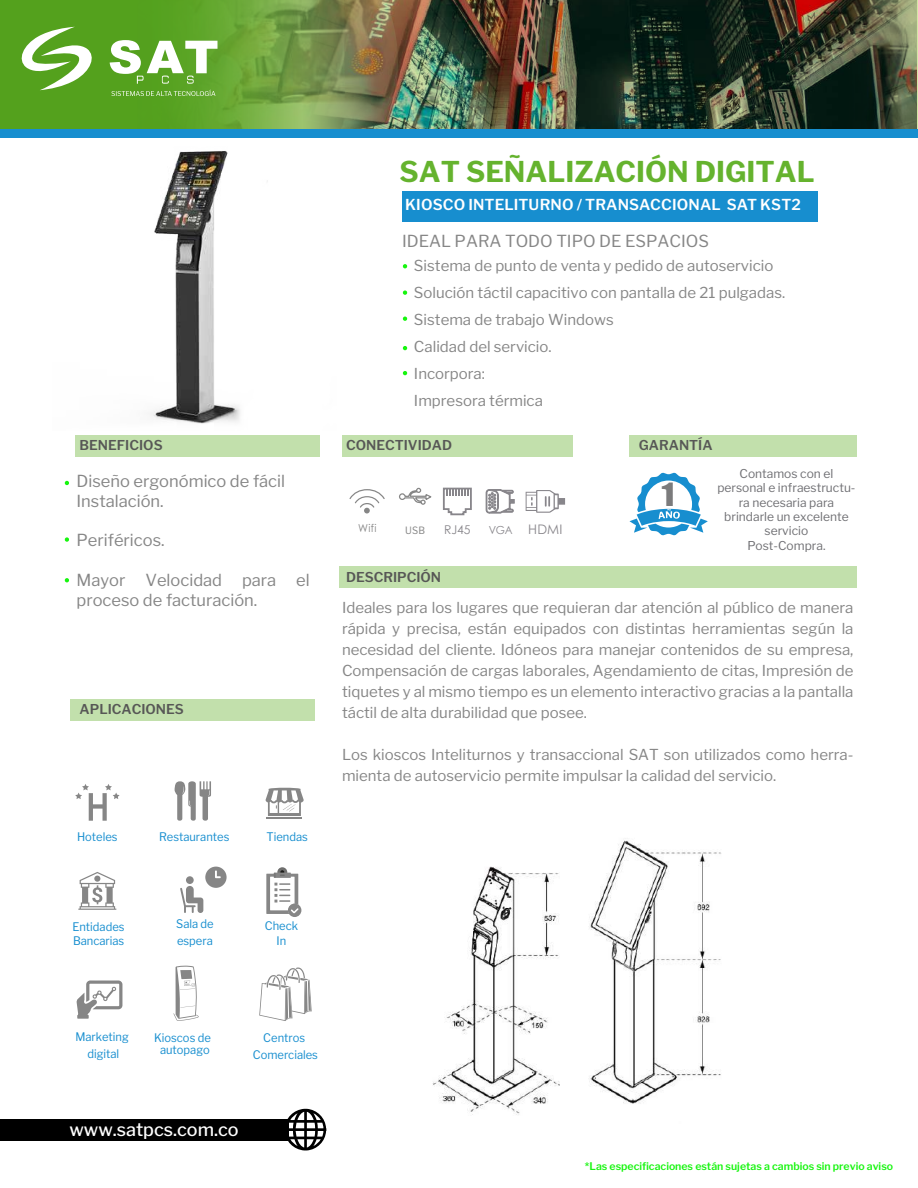
<style>
.page{position:relative;width:918px;height:1188px;background:#fff}
.page>*{position:absolute;margin:0;border:0;box-sizing:border-box;transform-origin:0 0}
.t1{font:29.4px "Impact";color:#7b7b7c;scale:1.12 1}
.t2{font:700 28.5px "Libre Franklin";color:#65b32e}
.t3{font:500 18px "Libre Franklin";color:#fff}
.t4{font:16.5px/19.8px "Libre Franklin";color:#868686}
.t5{font:15px/21px "Libre Franklin";color:#868686}
.t6{font:600 15px "Libre Franklin";letter-spacing:.005em;color:#fff}
.t7{font:600 13.5px "Libre Franklin";color:#575756}
.t8{font:13.2px "Century Gothic";color:#88868b}
.t9{font:12.15px/14.4px "Libre Franklin";color:#6f6f73;text-align:center}
.t10{font:12.15px "Century Gothic";color:#88868b}
.t11{font:11.7px/16.5px "Libre Franklin";color:#178ecf;text-align:center;scale:.95 1}
.t12{font:10.8px "Century Gothic";color:#868686;scale:.95 1}
.t13{font:600 10.5px "Libre Franklin";color:#17f50f}
.t14{font:10.05px "Libre Franklin";color:#868686;scale:.95 1}
.s1{font-size:11.1px}
</style>
<div class="page">
<svg style="left:630px;top:473px;width:78px;height:62px"></svg>
<div style="left:402px;top:192px;width:416px;height:30px;background:#178ecf"></div>
<div style="left:0;top:1119px;width:288px;height:22px;background:#000"></div>
<svg style="left:287px;top:1109px;width:39px;height:41px"></svg>
<img style="left:0;top:0;width:918px;height:129px">
<svg style="left:17px;top:27px;width:80px;height:63px"></svg>
<svg style="left:110px;top:40px;width:108px;height:44px"></svg>
<svg style="left:111px;top:90px;width:104px;height:6px"></svg>
<div style="left:0;top:129px;width:918px;height:9px;background:#178ecf"></div>
<div style="left:75px;top:435px;width:244px;height:22px;background:#c2e0ac"></div>
<div style="left:342px;top:435px;width:231px;height:22px;background:#c2e0ac"></div>
<div style="left:629px;top:435px;width:228px;height:22px;background:#c2e0ac"></div>
<div style="left:339px;top:566px;width:518px;height:22px;background:#c2e0ac"></div>
<div style="left:70px;top:699px;width:245px;height:22px;background:#c2e0ac"></div>
<svg style="left:75px;top:784px;width:45px;height:37px"></svg>
<svg style="left:175px;top:781px;width:36px;height:40px"></svg>
<svg style="left:78px;top:872px;width:38px;height:38px"></svg>
<svg style="left:266px;top:787px;width:38px;height:29px"></svg>
<hr style="left:267px;top:817px;width:35px;height:2px;background:#868686">
<svg style="left:76px;top:980px;width:46px;height:39px"></svg>
<svg style="left:173px;top:966px;width:26px;height:55px"></svg>
<svg style="left:259px;top:968px;width:53px;height:53px"></svg>
<svg style="left:180px;top:867px;width:47px;height:46px"></svg>
<div style="left:288px;top:904px;width:13px;height:13px;background:#868686;border-radius:50%"></div>
<svg style="left:266px;top:867px;width:33px;height:47px"></svg>
<svg style="left:65px;top:481px;width:4px;height:4px"></svg>
<svg style="left:65px;top:537px;width:4px;height:5px"></svg>
<svg style="left:65px;top:578px;width:4px;height:4px"></svg>
<svg style="left:403px;top:291px;width:4px;height:4px"></svg>
<svg style="left:403px;top:264px;width:4px;height:4px"></svg>
<svg style="left:403px;top:317px;width:4px;height:4px"></svg>
<svg style="left:403px;top:346px;width:4px;height:4px"></svg>
<svg style="left:403px;top:371px;width:4px;height:4px"></svg>
<svg style="left:399px;top:487px;width:33px;height:18px"></svg>
<svg style="left:443px;top:487px;width:29px;height:29px"></svg>
<svg style="left:486px;top:489px;width:28px;height:24px"></svg>
<svg style="left:526px;top:490px;width:39px;height:23px"></svg>
<svg style="left:349px;top:489px;width:36px;height:24px"></svg>
<img style="left:150px;top:151px;width:118px;height:273px">
<img style="left:432px;top:840px;width:289px;height:275px">
<h2 class="t2" style="left:400px;top:154px;width:417px">SAT SEÑALIZACIÓN DIGITAL</h2>
<p class="t6" style="left:405px;top:196px;width:397px">KIOSCO INTELITURNO / TRANSACCIONAL SAT KST2</p>
<p class="t4" style="left:402px;top:232px;width:308px">IDEAL PARA TODO TIPO DE ESPACIOS</p>
<p class="t5" style="left:414px;top:252px;width:373px;line-height:27px">Sistema de punto de venta y pedido de autoservicio<br>Solución táctil capacitivo con pantalla de 21 pulgadas.<br>Sistema de trabajo Windows<br>Calidad del servicio.<br>Incorpora:<br>Impresora térmica</p>
<p class="t7" style="left:80px;top:437px;width:85px">BENEFICIOS</p>
<p class="t7" style="left:346px;top:437px;width:108px">CONECTIVIDAD</p>
<p class="t7" style="left:639px;top:437px;width:75px">GARANTÍA</p>
<p class="t4" style="left:77px;top:471px;width:210px">Diseño ergonómico de fácil<br>Instalación.</p>
<p class="t4" style="left:77px;top:530px;width:90px">Periféricos.</p>
<p class="t4" style="left:77px;top:570px;width:235px">Mayor Velocidad para el proceso de facturación.</p>
<p class="t7" style="left:80px;top:701px;width:106px">APLICACIONES</p>
<p class="t11" style="left:77px;top:828px;width:44px">Hoteles</p>
<p class="t11" style="left:159px;top:828px;width:75px">Restaurantes</p>
<p class="t11" style="left:267px;top:828px;width:45px">Tiendas</p>
<p class="t11" style="left:72px;top:920px;width:56px;line-height:13.5px;text-align:left">Entidades<br>Bancarias</p>
<p class="t11" style="left:176px;top:916px;width:41px;text-align:left">Sala de espera</p>
<p class="t11" style="left:265px;top:918px;width:36px;line-height:14.9px">Check<br>In</p>
<p class="t12" style="left:358px;top:521px;width:21px">Wifi</p>
<p class="t14" style="left:405px;top:524px;width:22px">USB</p>
<p class="t10" style="left:444px;top:521px;width:28px">RJ45</p>
<p class="t8" style="left:489px;top:520px;width:75px"><span class="s1">VGA</span> HDMI</p>
<p class="t7" style="left:346px;top:569px;width:97px">DESCRIPCIÓN</p>
<h1 class="t1" style="left:662px;top:472px;width:13px">1</h1>
<p class="t9" style="left:717px;top:466px;width:140px">Contamos con el personal e infraestructu&shy;ra necesaria para brindarle un excelente servicio<br>Post-Compra.</p>
<p class="t5" style="left:342px;top:597px;width:513px;text-align:justify">Ideales para los lugares que requieran dar atención al público de manera rápida y precisa, están equipados con distintas herramientas según la necesidad del cliente. Idóneos para manejar contenidos de su empresa, Compensación de cargas laborales, Agendamiento de citas, Impresión de tiquetes y al mismo tiempo es un elemento interactivo gracias a la pantalla táctil de alta durabilidad que posee.</p>
<p class="t5" style="left:342px;top:744px;width:513px">Los kioscos Inteliturnos y transaccional SAT son utilizados como herra&shy;mienta de autoservicio permite impulsar la calidad del servicio.</p>
<p class="t11" style="left:75px;top:1029px;width:58px">Marketing digital</p>
<p class="t11" style="left:154px;top:1032px;width:61px;line-height:12px">Kioscos de autopago</p>
<p class="t11" style="left:253px;top:1030px;width:70px">Centros<br>Comerciales</p>
<p class="t3" style="left:69px;top:1119px;width:171px">www.satpcs.com.co</p>
<p class="t13" style="left:585px;top:1160px;width:310px">*Las especificaciones están sujetas a cambios sin previo aviso</p>
</div>
